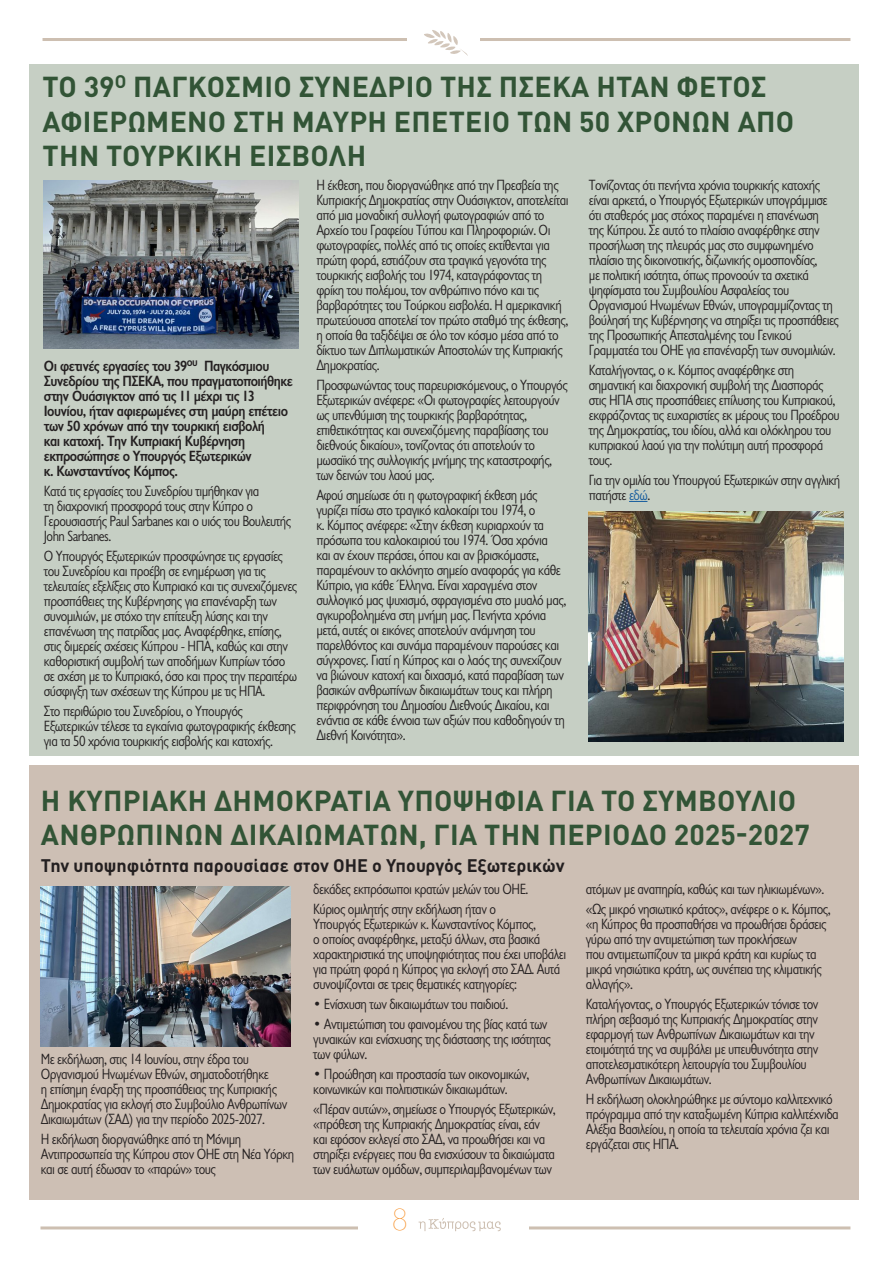
<style>
.page{position:relative;width:893px;height:1263px;background:#fff}
.page>*{position:absolute;margin:0;border:0;box-sizing:border-box;transform-origin:0 0}
.t1{font:200 30px "Avenir Next";color:#f68b1f}
.t2{font:700 28.5px/34.5px "DIN Pro";letter-spacing:.01em;color:#325436}
.t3{font:700 18px "DIN Pro";color:#231f20}
.t4{font:15px/15px "Gill Sans Hel Semi Condenced";letter-spacing:-.035em;color:#231f20}
.t5{font:700 15px/15px "Gill Sans Hel Semi Condenced";letter-spacing:-.035em;color:#231f20}
.s1{color:#175d9e}
</style>
<div class="page">
<hr style="left:40px;top:1226px;width:810px;height:3px;background:#cdbfb1">
<hr style="left:43px;top:38px;width:807px;height:3px;background:#cdbfb1">
<div style="left:358px;top:1208px;width:171px;height:42px;background:#fff"></div>
<div style="left:407px;top:19px;width:73px;height:43px;background:#fff"></div>
<svg style="left:418px;top:1218px;width:83px;height:13px"></svg>
<svg style="left:424px;top:30px;width:44px;height:26px"></svg>
<div style="left:29px;top:64px;width:829px;height:692px;background:#c6cfc4"></div>
<svg style="left:629px;top:501px;width:18px;height:1px"></svg>
<img style="left:44px;top:180px;width:254px;height:168px">
<img style="left:589px;top:512px;width:254px;height:230px">
<div style="left:29px;top:765px;width:829px;height:435px;background:#cdbfb4"></div>
<img style="left:41px;top:886px;width:249px;height:160px">
<p class="t2" style="left:43px;top:69px;width:725px">TO 39<sup>Ο</sup> ΠΑΓΚΌΣΜΙΟ ΣΥΝΈΔΡΙΟ ΤΗΣ ΠΣΕΚΑ ΉΤΑΝ ΦΈΤΟΣ</p>
<p class="t2" style="left:43px;top:103px;width:753px">ΑΦΙΕΡΩΜΈΝΟ ΣΤΗ ΜΑΎΡΗ ΕΠΈΤΕΙΟ ΤΩΝ 50 ΧΡΌΝΩΝ ΑΠΌ<br>ΤΗΝ ΤΟΥΡΚΙΚΉ ΕΙΣΒΟΛΉ</p>
<p class="t5" style="left:44px;top:358px;width:250px">Οι φετινές εργασίες του 39<sup>ου</sup> Παγκόσμιου Συνεδρίου της ΠΣΕΚΑ, που πραγματοποιήθηκε στην Ουάσιγκτον από τις 11 μέχρι τις 13<br>Ιουνίου, ήταν αφιερωμένες στη μαύρη επέτειο των 50 χρόνων από την τουρκική εισβολή<br>και κατοχή. Την Κυπριακή Κυβέρνηση εκπροσώπησε ο Υπουργός Εξωτερικών<br>κ. Κωνσταντίνος Κόμπος.</p>
<p class="t4" style="left:44px;top:483px;width:249px">Κατά τις εργασίες του Συνεδρίου τιμήθηκαν για<br>τη διαχρονική προσφορά τους στην Κύπρο ο Γερουσιαστής Paul Sarbanes και ο υιός του Βουλευτής John Sarbanes.</p>
<p class="t4" style="left:44px;top:548px;width:255px">Ο Υπουργός Εξωτερικών προσφώνησε τις εργασίες του Συνεδρίου και προέβη σε ενημέρωση για τις τελευταίες εξελίξεις στο Κυπριακό και τις συνεχιζόμενες προσπάθειες της Κυβέρνησης για επανέναρξη των συνομιλιών, με στόχο την επίτευξη λύσης και την επανένωση της πατρίδας μας. Αναφέρθηκε, επίσης, στις διμερείς σχέσεις Κύπρου - ΗΠΑ, καθώς και στην καθοριστική συμβολή των αποδήμων Κυπρίων τόσο σε σχέση με το Κυπριακό, όσο και προς την περαιτέρω σύσφιγξη των σχέσεων της Κύπρου με τις ΗΠΑ.</p>
<p class="t4" style="left:44px;top:703px;width:254px">Στο περιθώριο του Συνεδρίου, ο Υπουργός<br>Εξωτερικών τέλεσε τα εγκαίνια φωτογραφικής έκθεσης για τα 50 χρόνια τουρκικής εισβολής και κατοχής.</p>
<p class="t4" style="left:316px;top:177px;width:254px">Η έκθεση, που διοργανώθηκε από την Πρεσβεία της Κυπριακής Δημοκρατίας στην Ουάσιγκτον, αποτελείται από μια μοναδική συλλογή φωτογραφιών από το Αρχείο του Γραφείου Τύπου και Πληροφοριών. Οι φωτογραφίες, πολλές από τις οποίες εκτίθενται για πρώτη φορά, εστιάζουν στα τραγικά γεγονότα της τουρκικής εισβολής του 1974, καταγράφοντας τη φρίκη του πολέμου, τον ανθρώπινο πόνο και τις βαρβαρότητες του Τούρκου εισβολέα. Η αμερικανική πρωτεύουσα αποτελεί τον πρώτο σταθμό της έκθεσης, η οποία θα ταξιδέψει σε όλο τον κόσμο μέσα από το δίκτυο των Διπλωματικών Αποστολών της Κυπριακής Δημοκρατίας.</p>
<p class="t4" style="left:316px;top:377px;width:253px">Προσφωνώντας τους παρευρισκόμενους, ο Υπουργός Εξωτερικών ανέφερε: «Οι φωτογραφίες λειτουργούν ως υπενθύμιση της τουρκικής βαρβαρότητας, επιθετικότητας και συνεχιζόμενης παραβίασης του διεθνούς δικαίου», τονίζοντας ότι αποτελούν το μωσαϊκό της συλλογικής μνήμης της καταστροφής, των δεινών του λαού μας.</p>
<p class="t4" style="left:316px;top:487px;width:251px">Αφού σημείωσε ότι η φωτογραφική έκθεση μάς γυρίζει πίσω στο τραγικό καλοκαίρι του 1974, ο<br>κ. Κόμπος ανέφερε: «Στην έκθεση κυριαρχούν τα πρόσωπα του καλοκαιριού του 1974. Όσα χρόνια<br>και αν έχουν περάσει, όπου και αν βρισκόμαστε, παραμένουν το ακλόνητο σημείο αναφοράς για κάθε Κύπριο, για κάθε Έλληνα. Είναι χαραγμένα στον συλλογικό μας ψυχισμό, σφραγισμένα στο μυαλό μας, αγκυροβολημένα στη μνήμη μας. Πενήντα χρόνια μετά, αυτές οι εικόνες αποτελούν ανάμνηση του παρελθόντος και συνάμα παραμένουν παρούσες και σύγχρονες. Γιατί η Κύπρος και ο λαός της συνεχίζουν να βιώνουν κατοχή και διχασμό, κατά παραβίαση των βασικών ανθρωπίνων δικαιωμάτων τους και πλήρη περιφρόνηση του Δημοσίου Διεθνούς Δικαίου, και ενάντια σε κάθε έννοια των αξιών που καθοδηγούν τη Διεθνή Κοινότητα».</p>
<p class="t4" style="left:589px;top:177px;width:252px">Τονίζοντας ότι πενήντα χρόνια τουρκικής κατοχής είναι αρκετά, ο Υπουργός Εξωτερικών υπογράμμισε ότι σταθερός μας στόχος παραμένει η επανένωση<br>της Κύπρου. Σε αυτό το πλαίσιο αναφέρθηκε στην προσήλωση της πλευράς μας στο συμφωνημένο πλαίσιο της δικοινοτικής, διζωνικής ομοσπονδίας,<br>με πολιτική ισότητα, όπως προνοούν τα σχετικά ψηφίσματα του Συμβουλίου Ασφαλείας του Οργανισμού Ηνωμένων Εθνών, υπογραμμίζοντας τη βούλησή της Κυβέρνησης να στηρίξει τις προσπάθειες της Προσωπικής Απεσταλμένης του Γενικού Γραμματέα του ΟΗΕ για επανέναρξη των συνομιλιών.</p>
<p class="t4" style="left:589px;top:362px;width:252px">Καταλήγοντας, ο κ. Κόμπος αναφέρθηκε στη σημαντική και διαχρονική συμβολή της Διασποράς στις ΗΠΑ στις προσπάθειες επίλυσης του Κυπριακού, εκφράζοντας τις ευχαριστίες εκ μέρους του Προέδρου της Δημοκρατίας, του ιδίου, αλλά και ολόκληρου του κυπριακού λαού για την πολύτιμη αυτή προσφορά τους.</p>
<p class="t4" style="left:589px;top:472px;width:253px">Για την ομιλία του Υπουργού Εξωτερικών στην αγγλική πατήστε <span class="s1">εδώ</span>.</p>
<p class="t2" style="left:41px;top:782px;width:770px">Η ΚΥΠΡΙΑΚΉ ΔΗΜΟΚΡΑΤΊΑ ΥΠΟΨΉ ΦΙΑ ΓΙΑ ΤΟ ΣΥΜΒΟΎΛΙΟ<br>ΑΝΘΡΩΠΊ ΝΩΝ ΔΙΚΑΙΩΜΆΤΩΝ, ΓΙΑ ΤΗΝ ΠΕΡΊΟΔΟ 2025-2027</p>
<p class="t3" style="left:41px;top:853px;width:525px">Την υποψηφιότητα παρουσίασε στον ΟΗΕ ο Υπουργός Εξωτερικών</p>
<p class="t4" style="left:41px;top:1051px;width:248px">Με εκδήλωση, στις 14 Ιουνίου, στην έδρα του Οργανισμού Ηνωμένων Εθνών, σηματοδοτήθηκε<br>η επίσημη έναρξη της προσπάθειας της Κυπριακής Δημοκρατίας για εκλογή στο Συμβούλιο Ανθρωπίνων Δικαιωμάτων (ΣΑΔ) για την περίοδο 2025-2027.</p>
<p class="t4" style="left:41px;top:1131px;width:255px">Η εκδήλωση διοργανώθηκε από τη Μόνιμη<br>Αντιπροσωπεία της Κύπρου στον ΟΗΕ στη Νέα Υόρκη και σε αυτή έδωσαν το «παρών» τους</p>
<p class="t4" style="left:313px;top:881px;width:217px">δεκάδες εκπρόσωποι κρατών μελών του ΟΗΕ.</p>
<p class="t4" style="left:313px;top:901px;width:255px">Κύριος ομιλητής στην εκδήλωση ήταν ο<br>Υπουργός Εξωτερικών κ. Κωνσταντίνος Κόμπος,<br>ο οποίος αναφέρθηκε, μεταξύ άλλων, στα βασικά χαρακτηριστικά της υποψηφιότητας που έχει υποβάλει για πρώτη φορά η Κύπρος για εκλογή στο ΣΑΔ. Αυτά συνοψίζονται σε τρεις θεματικές κατηγορίες:</p>
<p class="t4" style="left:313px;top:996px;width:196px">• Ενίσχυση των δικαιωμάτων του παιδιού.</p>
<p class="t4" style="left:313px;top:1017px;width:239px">• Αντιμετώπιση του φαινομένου της βίας κατά των γυναικών και ενίσχυσης της διάστασης της ισότητας των φύλων.</p>
<p class="t4" style="left:313px;top:1067px;width:218px">• Προώθηση και προστασία των οικονομικών, κοινωνικών και πολιτιστικών δικαιωμάτων.</p>
<p class="t4" style="left:313px;top:1102px;width:244px">«Πέραν αυτών», σημείωσε ο Υπουργός Εξωτερικών, «πρόθεση της Κυπριακής Δημοκρατίας είναι, εάν και εφόσον εκλεγεί στο ΣΑΔ, να προωθήσει και να στηρίξει ενέργειες που θα ενισχύσουν τα δικαιώματα των ευάλωτων ομάδων, συμπεριλαμβανομένων των</p>
<h1 class="t1" style="left:391px;top:1194px;width:18px">8</h1>
<p class="t4" style="left:586px;top:881px;width:240px">ατόμων με αναπηρία, καθώς και των ηλικιωμένων».</p>
<p class="t4" style="left:586px;top:901px;width:246px">«Ως μικρό νησιωτικό κράτος», ανέφερε ο κ. Κόμπος, «η Κύπρος θα προσπαθήσει να προωθήσει δράσεις γύρω από την αντιμετώπιση των προκλήσεων<br>που αντιμετωπίζουν τα μικρά κράτη και κυρίως τα μικρά νησιώτικα κράτη, ως συνέπεια της κλιματικής αλλαγής».</p>
<p class="t4" style="left:586px;top:996px;width:234px">Καταλήγοντας, ο Υπουργός Εξωτερικών τόνισε τον πλήρη σεβασμό της Κυπριακής Δημοκρατίας στην εφαρμογή των Ανθρωπίνων Δικαιωμάτων και την ετοιμότητά της να συμβάλει με υπευθυνότητα στην αποτελεσματικότερη λειτουργία του Συμβουλίου Ανθρωπίνων Δικαιωμάτων.</p>
<p class="t4" style="left:586px;top:1092px;width:255px">Η εκδήλωση ολοκληρώθηκε με σύντομο καλλιτεχνικό πρόγραμμα από την καταξιωμένη Κύπρια καλλιτέχνιδα Αλέξια Βασιλείου, η οποία τα τελευταία χρόνια ζει και εργάζεται στις ΗΠΑ.</p>
</div>
